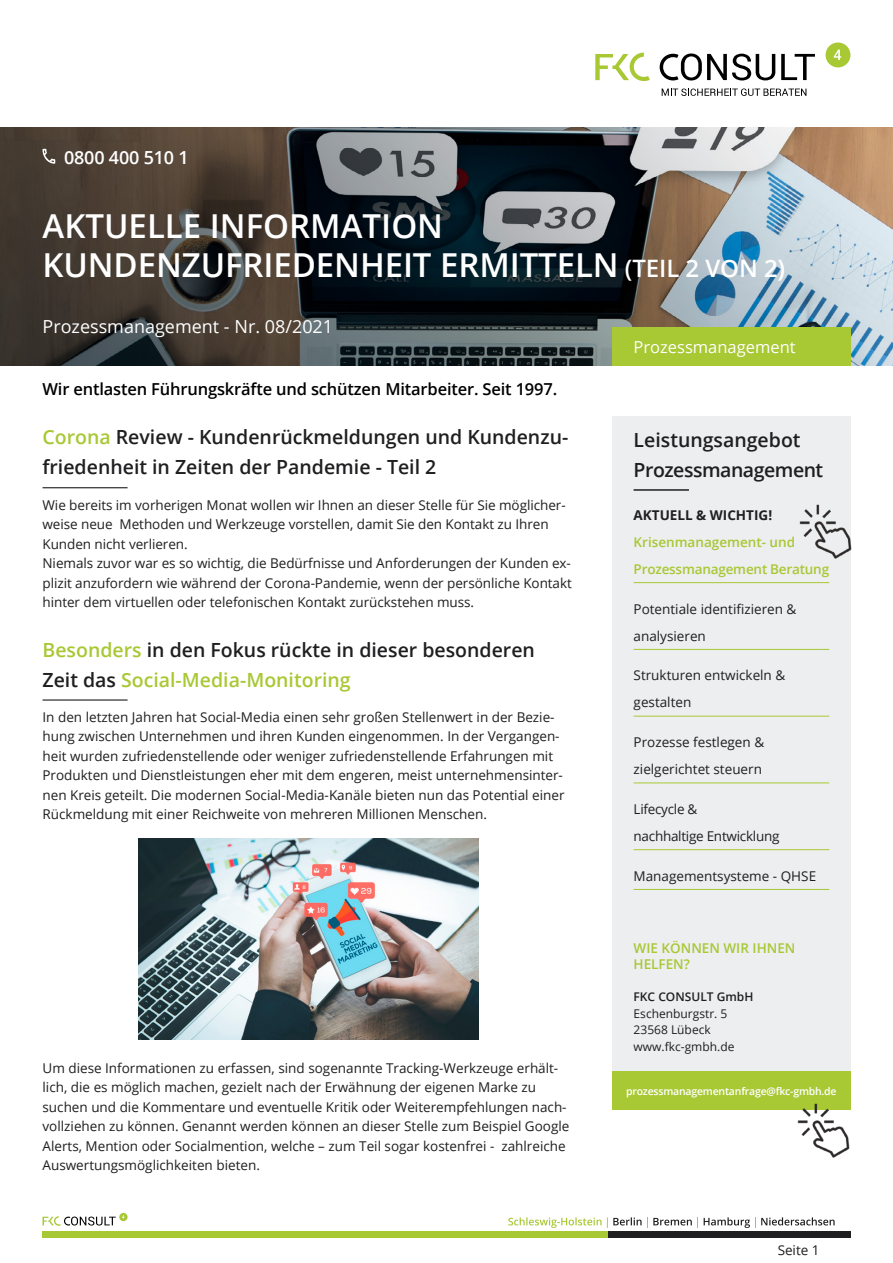
<style>
.page{position:relative;width:893px;height:1263px;background:#fff}
.page>*{position:absolute;margin:0;border:0;box-sizing:border-box;transform-origin:0 0}
.t1{font:600 33px/39px "Open Sans";letter-spacing:-.005em;color:#fff}
.t2{font:600 19.5px/30px "Open Sans";color:#1f1e20}
.t3{font:600 19.5px/30px "Open Sans";letter-spacing:-.025em;color:#1f1e20}
.t4{font:18px "Open Sans";color:#fff}
.t5{font:600 18px "Open Sans";letter-spacing:-.01em;color:#fff}
.t6{font:600 16.5px "Open Sans";letter-spacing:-.01em;color:#000}
.t7{font:16.5px "Open Sans";color:#fff}
.t8{font:13.5px/19.5px "Open Sans";color:#1f1e20}
.t9{font:600 13.5px/16.2px "Open Sans";color:#a8c834}
.t10{font:13.5px/27px "Open Sans";letter-spacing:-.02em;color:#1f1e20}
.t11{font:700 13.5px "Open Sans";color:#1f1e20}
.t12{font:12px/16.5px "Open Sans";color:#1f1e20}
.t13{font:600 12px "Open Sans";color:#1f1e20}
.t14{font:600 10.5px "Open Sans";letter-spacing:-.02em;color:#fff}
.s1{font-size:24px}
.s2{color:#a8c834}
</style>
<div class="page">
<img style="left:0;top:128px;width:893px;height:238px">
<svg style="left:595px;top:53px;width:55px;height:28px"></svg>
<svg style="left:660px;top:53px;width:115px;height:28px"></svg>
<svg style="left:781px;top:54px;width:34px;height:26px"></svg>
<div style="left:825px;top:43px;width:25px;height:24px;background:#a8c834;border-radius:50%"></div>
<svg style="left:834px;top:50px;width:7px;height:10px"></svg>
<svg style="left:662px;top:88px;width:144px;height:8px"></svg>
<svg style="left:43px;top:1216px;width:73px;height:10px"></svg>
<svg style="left:119px;top:1213px;width:9px;height:8px"></svg>
<div style="left:43px;top:1231px;width:578px;height:6px;background:#a8c834"></div>
<div style="left:608px;top:1231px;width:242px;height:6px;background:#1f1e20"></div>
<svg style="left:704px;top:1217px;width:131px;height:11px"></svg>
<svg style="left:508px;top:1217px;width:190px;height:11px"></svg>
<div style="left:612px;top:417px;width:238px;height:660px;background:#edeeef"></div>
<hr style="left:43px;top:487px;width:85px;height:1px;background:#1f1e20">
<hr style="left:43px;top:699px;width:85px;height:2px;background:#1f1e20">
<div style="left:612px;top:327px;width:238px;height:39px;background:#a8c834"></div>
<svg style="left:43px;top:149px;width:12px;height:15px"></svg>
<hr style="left:634px;top:582px;width:195px;height:1px;background:#a8c834">
<hr style="left:634px;top:649px;width:195px;height:1px;background:#a8c834">
<hr style="left:634px;top:716px;width:195px;height:1px;background:#a8c834">
<hr style="left:634px;top:782px;width:195px;height:1px;background:#a8c834">
<hr style="left:634px;top:849px;width:195px;height:1px;background:#a8c834">
<hr style="left:634px;top:889px;width:195px;height:1px;background:#a8c834">
<hr style="left:634px;top:489px;width:55px;height:2px;background:#1f1e20">
<div style="left:612px;top:1072px;width:238px;height:38px;background:#a8c834"></div>
<img style="left:797px;top:1103px;width:53px;height:54px">
<img style="left:799px;top:505px;width:53px;height:54px">
<img style="left:138px;top:838px;width:340px;height:202px">
<h3 class="t5" style="left:64px;top:145px;width:126px">0800 400 510 1</h3>
<h1 class="t1" style="left:43px;top:206px;width:744px">AKTUELLE INFORMATION<br>KUNDENZUFRIEDENHEIT ERMITTELN <span class="s1">(TEIL 2 VON 2)</span></h1>
<h3 class="t4" style="left:43px;top:314px;width:292px">Prozessmanagement - Nr. 08/2021</h3>
<p class="t6" style="left:43px;top:378px;width:516px">Wir entlasten Führungskräfte und schützen Mitarbeiter. Seit 1997.</p>
<h2 class="t2" style="left:43px;top:422px;width:527px"><span class="s2">Corona</span> Review - Kundenrückmeldungen und Kundenzu&shy;friedenheit in Zeiten der Pandemie - Teil 2</h2>
<p class="t8" style="left:43px;top:495px;width:531px">Wie bereits im vorherigen Monat wollen wir Ihnen an dieser Stelle für Sie möglicher&shy;weise neue Methoden und Werkzeuge vorstellen, damit Sie den Kontakt zu Ihren Kunden nicht verlieren.<br>Niemals zuvor war es so wichtig, die Bedürfnisse und Anforderungen der Kunden ex&shy;plizit anzufordern wie während der Corona-Pandemie, wenn der persönliche Kontakt hinter dem virtuellen oder telefonischen Kontakt zurückstehen muss.</p>
<h2 class="t2" style="left:43px;top:634px;width:494px"><span class="s2">Besonders</span> in den Fokus rückte in dieser besonderen<br>Zeit das <span class="s2">Social-Media-Monitoring</span></h2>
<p class="t8" style="left:43px;top:707px;width:523px">In den letzten Jahren hat Social-Media einen sehr großen Stellenwert in der Bezie&shy;hung zwischen Unternehmen und ihren Kunden eingenommen. In der Vergangen&shy;heit wurden zufriedenstellende oder weniger zufriedenstellende Erfahrungen mit Produkten und Dienstleistungen eher mit dem engeren, meist unternehmensinter&shy;nen Kreis geteilt. Die modernen Social-Media-Kanäle bieten nun das Potential einer Rückmeldung mit einer Reichweite von mehreren Millionen Menschen.</p>
<p class="t8" style="left:43px;top:1058px;width:528px">Um diese Informationen zu erfassen, sind sogenannte Tracking-Werkzeuge erhält&shy;lich, die es möglich machen, gezielt nach der Erwähnung der eigenen Marke zu suchen und die Kommentare und eventuelle Kritik oder Weiterempfehlungen nach&shy;vollziehen zu können. Genannt werden können an dieser Stelle zum Beispiel Google Alerts, Mention oder Socialmention, welche – zum Teil sogar kostenfrei - zahlreiche Auswertungsmöglichkeiten bieten.</p>
<p class="t7" style="left:634px;top:336px;width:164px">Prozessmanagement</p>
<h2 class="t3" style="left:634px;top:424px;width:191px">Leistungsangebot<br>Prozessmanagement</h2>
<p class="t11" style="left:634px;top:505px;width:140px">AKTUELL &amp; WICHTIG!</p>
<p class="t9" style="left:634px;top:528px;width:197px;line-height:27px">Krisenmanagement- und<br>Prozessmanagement Beratung</p>
<p class="t8" style="left:634px;top:595px;width:164px;line-height:27px">Potentiale identifizieren &amp; analysieren</p>
<p class="t8" style="left:634px;top:661px;width:153px;line-height:27px">Strukturen entwickeln &amp; gestalten</p>
<p class="t8" style="left:634px;top:728px;width:132px;line-height:27px">Prozesse festlegen &amp; zielgerichtet steuern</p>
<p class="t10" style="left:634px;top:795px;width:147px">Lifecycle &amp;<br>nachhaltige Entwicklung</p>
<p class="t8" style="left:634px;top:865px;width:184px">Managementsysteme - QHSE</p>
<p class="t9" style="left:634px;top:939px;width:163px">WIE KÖNNEN WIR IHNEN<br>HELFEN?</p>
<p class="t13" style="left:634px;top:989px;width:121px">FKC CONSULT GmbH</p>
<p class="t12" style="left:634px;top:1005px;width:102px">Eschenburgstr. 5<br>23568 Lübeck www.fkc-gmbh.de</p>
<p class="t14" style="left:626px;top:1084px;width:212px">prozessmanagementanfrage@fkc-gmbh.de</p>
<p class="t8" style="left:778px;top:1240px;width:43px">Seite 1</p>
</div>
